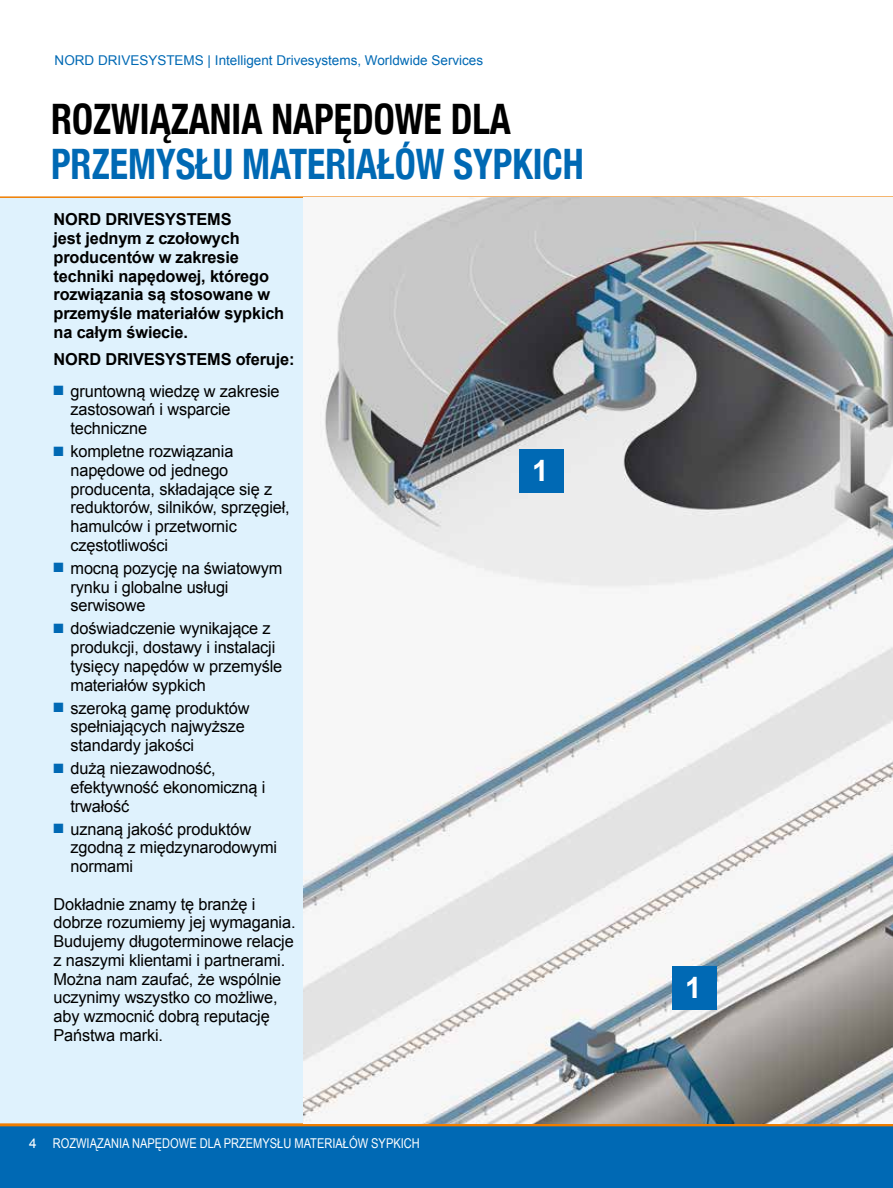
<style>
.page{position:relative;width:893px;height:1188px;background:#fff}
.page>*{position:absolute;margin:0;border:0;box-sizing:border-box;transform-origin:0 0}
.t1{font:700 condensed 42px "Helvetica Neue";color:#0069b4;scale:.9 1}
.t2{font:700 condensed 42px "Helvetica Neue";color:#000;scale:.9 1}
.t3{font:700 29.4px "Arial";color:#fff}
.t4{font:16.5px/18.8px "Arial";letter-spacing:-.01em;color:#000}
.t5{font:700 16.5px/18.8px "Arial";letter-spacing:-.01em;color:#000}
.t6{font:13.5px "Arial";color:#0069b4}
.t7{font:13.5px "Arial Narrow";color:#fff}
.s1{color:#0069b4}
.s2{font-family:"Arial"}
</style>
<div class="page">
<div style="left:0;top:198px;width:304px;height:961px;background:#dff2fd"></div>
<div style="left:0;top:1125px;width:893px;height:63px;background:#0069b4"></div>
<hr style="left:0;top:1123px;width:893px;height:3px;background:#ef7d00">
<hr style="left:0;top:196px;width:893px;height:2px;background:#ef7d00">
<img style="left:304px;top:198px;width:589px;height:925px">
<div style="left:519px;top:449px;width:44px;height:44px;background:#0069b4"></div>
<div style="left:672px;top:966px;width:44px;height:44px;background:#0069b4"></div>
<p class="t6" style="left:55px;top:51px;width:430px">NORD DRIVESYSTEMS | Intelligent Drivesystems, Worldwide Services</p>
<h1 class="t2" style="left:51px;top:84px;width:512px">ROZWIĄZANIA NAPĘDOWE DLA</h1>
<h1 class="t1" style="left:51px;top:129px;width:593px">PRZEMYSŁU MATERIAŁÓW SYPKICH</h1>
<p class="t5" style="left:54px;top:211px;width:232px">NORD DRIVESYSTEMS<br>jest jednym z czołowych producentów w zakresie techniki napędowej, którego rozwiązania są stosowane w przemyśle materiałów sypkich na całym świecie.</p>
<p class="t5" style="left:54px;top:351px;width:242px">NORD DRIVESYSTEMS oferuje:</p>
<p class="t4" style="left:71px;top:382px;width:211px;text-indent:-17px"><span class="s1">■</span> gruntowną wiedzę w zakresie zastosowań i wsparcie techniczne</p>
<p class="t4" style="left:71px;top:442px;width:221px;text-indent:-17px"><span class="s1">■</span> kompletne rozwiązania napędowe od jednego producenta, składające się z reduktorów, silników, sprzęgieł, hamulców i przetwornic częstotliwości</p>
<p class="t4" style="left:71px;top:559px;width:213px;text-indent:-17px"><span class="s1">■</span> mocną pozycję na światowym rynku i globalne usługi serwisowe</p>
<p class="t4" style="left:71px;top:619px;width:213px;text-indent:-17px"><span class="s1">■</span> doświadczenie wynikające z produkcji, dostawy i instalacji tysięcy napędów w przemyśle materiałów sypkich</p>
<p class="t4" style="left:71px;top:699px;width:181px;text-indent:-17px"><span class="s1">■</span> szeroką gamę produktów spełniających najwyższe standardy jakości</p>
<p class="t4" style="left:71px;top:759px;width:196px;text-indent:-17px"><span class="s1">■</span> dużą niezawodność, efektywność ekonomiczną i trwałość</p>
<p class="t4" style="left:71px;top:820px;width:208px;text-indent:-17px"><span class="s1">■</span> uznaną jakość produktów zgodną z międzynarodowymi normami</p>
<p class="t4" style="left:54px;top:895px;width:244px">Dokładnie znamy tę branżę i dobrze rozumiemy jej wymagania.<br>Budujemy długoterminowe relacje z naszymi klientami i partnerami.<br>Można nam zaufać, że wspólnie uczynimy wszystko co możliwe, aby wzmocnić dobrą reputację<br>Państwa marki.</p>
<p class="t7" style="left:29px;top:1134px;width:392px"><span class="s2">4</span> ROZWIĄZANIA NAPĘDOWE DLA PRZEMYSŁU MATERIAŁÓW SYPKICH</p>
<h2 class="t3" style="left:532px;top:451px;width:18px">1</h2>
<h2 class="t3" style="left:685px;top:968px;width:18px">1</h2>
</div>
